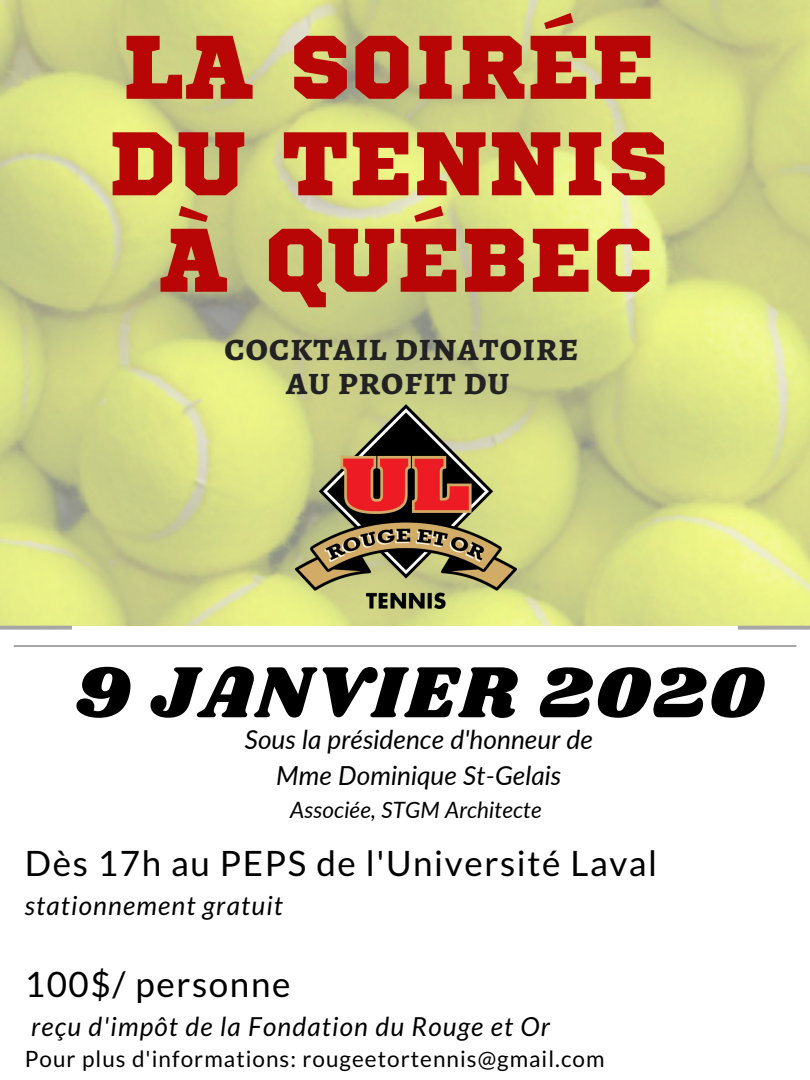
<style>
.page{position:relative;width:810px;height:1080px;background:#fff}
.page>*{position:absolute;margin:0;border:0;box-sizing:border-box;transform-origin:0 0}
.t1{font:90px/96.5px "Sports World";letter-spacing:.01em;color:#b80606;text-align:center}
.t2{font:75px "Shrikhand";letter-spacing:.045em;color:#000}
.t3{font:700 40px/34.6px "Alegreya SC";letter-spacing:.01em;color:#222;text-align:center}
.t4{font:35px "Lato";letter-spacing:.045em;color:#000}
.t5{font:italic 26.25px "Lato";letter-spacing:.045em;color:#000}
.t6{font:italic 26.25px/36.6px "Lato";color:#000;text-align:center}
.t7{font:22.5px "Lato";letter-spacing:.045em;color:#000}
.t8{font:italic 22.5px "Lato";color:#000}
</style>
<div class="page">
<img style="left:0;top:0;width:810px;height:626px">
<img style="left:296px;top:405px;width:220px;height:203px">
<svg style="left:0;top:626px;width:810px;height:21px"></svg>
<h1 class="t1" style="left:109px;top:24px;width:561px">LA SOIRÉE<br>DU TENNIS<br>À QUÉBEC</h1>
<h3 class="t3" style="left:224px;top:329px;width:356px">cocktail dinatoire au profit du</h3>
<h2 class="t2" style="left:75px;top:640px;width:689px">9 JANVIER 2020</h2>
<p class="t6" style="left:245px;top:720px;width:350px">Sous la présidence d'honneur de<br>Mme Dominique St-Gelais</p>
<p class="t8" style="left:290px;top:796px;width:253px">Associée, STGM Architecte</p>
<h3 class="t4" style="left:25px;top:841px;width:634px">Dès 17h au PEPS de l'Université Laval</h3>
<p class="t5" style="left:25px;top:889px;width:260px">stationnement gratuit</p>
<h3 class="t4" style="left:25px;top:962px;width:267px">100$/ personne</h3>
<p class="t5" style="left:31px;top:1010px;width:521px">reçu d'impôt de la Fondation du Rouge et Or</p>
<p class="t7" style="left:25px;top:1045px;width:581px">Pour plus d'informations: rougeetortennis@gmail.com</p>
</div>
